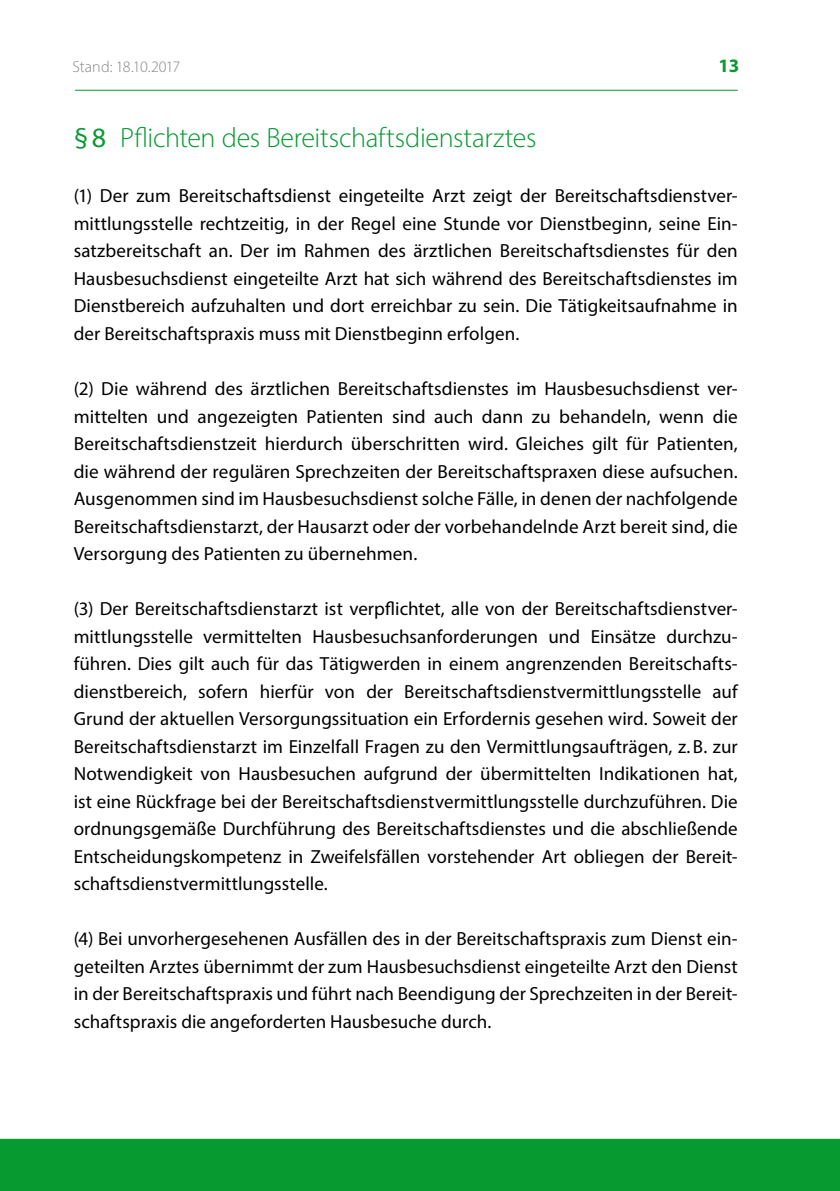
<style>
.page{position:relative;width:840px;height:1191px;background:#fff}
.page>*{position:absolute;margin:0;border:0;box-sizing:border-box;transform-origin:0 0}
.t1{font:300 28px "Myriad Pro";letter-spacing:-.01em;color:#069a31}
.t2{font:19px/27.4px "Myriad Pro";letter-spacing:.005em;color:#000;text-align:justify}
.t3{font:700 19px "Myriad Pro";color:#069a31}
.t4{font:300 16px "Myriad Pro";letter-spacing:-.015em;color:#868786}
.s1{font-weight:400}
</style>
<div class="page">
<hr style="left:75px;top:90px;width:662px;height:1px;background:#069a31">
<div style="left:0;top:1138px;width:839px;height:53px;background:#069a31"></div>
<p class="t4" style="left:73px;top:57px;width:109px">Stand: 18.10.2017</p>
<p class="t3" style="left:718px;top:53px;width:22px">13</p>
<h1 class="t1" style="left:74px;top:121px;width:464px"><span class="s1">§8</span> Pflichten des Bereitschaftsdienstarztes</h1>
<p class="t2" style="left:74px;top:182px;width:665px">(1) Der zum Bereitschaftsdienst eingeteilte Arzt zeigt der Bereitschaftsdienstver&shy;mittlungsstelle rechtzeitig, in der Regel eine Stunde vor Dienstbeginn, seine Ein&shy;satzbereitschaft an. Der im Rahmen des ärztlichen Bereitschaftsdienstes für den Hausbesuchsdienst eingeteilte Arzt hat sich während des Bereitschaftsdienstes im Dienstbereich aufzuhalten und dort erreichbar zu sein. Die Tätigkeitsaufnahme in der Bereitschaftspraxis muss mit Dienstbeginn erfolgen.</p>
<p class="t2" style="left:74px;top:375px;width:665px">(2) Die während des ärztlichen Bereitschaftsdienstes im Hausbesuchsdienst ver&shy;mittelten und angezeigten Patienten sind auch dann zu behandeln, wenn die Bereitschaftsdienstzeit hierdurch überschritten wird. Gleiches gilt für Patienten, die während der regulären Sprechzeiten der Bereitschaftspraxen diese aufsuchen.<br>Ausgenommen sind im Hausbesuchsdienst solche Fälle, in denen der nachfolgende Bereitschaftsdienstarzt, der Hausarzt oder der vorbehandelnde Arzt bereit sind, die Versorgung des Patienten zu übernehmen.</p>
<p class="t2" style="left:74px;top:595px;width:665px">(3) Der Bereitschaftsdienstarzt ist verpflichtet, alle von der Bereitschaftsdienstver&shy;mittlungsstelle vermittelten Hausbesuchsanforderungen und Einsätze durchzu&shy;führen. Dies gilt auch für das Tätigwerden in einem angrenzenden Bereitschafts&shy;dienstbereich, sofern hierfür von der Bereitschaftsdienstvermittlungsstelle auf Grund der aktuellen Versorgungssituation ein Erfordernis gesehen wird. Soweit der Bereitschaftsdienstarzt im Einzelfall Fragen zu den Vermittlungsaufträgen, z.B. zur Notwendigkeit von Hausbesuchen aufgrund der übermittelten Indikationen hat, ist eine Rückfrage bei der Bereitschaftsdienstvermittlungsstelle durchzuführen. Die ordnungsgemäße Durchführung des Bereitschaftsdienstes und die abschließende Entscheidungskompetenz in Zweifelsfällen vorstehender Art obliegen der Bereit&shy;schaftsdienstvermittlungsstelle.</p>
<p class="t2" style="left:74px;top:924px;width:665px">(4) Bei unvorhergesehenen Ausfällen des in der Bereitschaftspraxis zum Dienst ein&shy;geteilten Arztes übernimmt der zum Hausbesuchsdienst eingeteilte Arzt den Dienst in der Bereitschaftspraxis und führt nach Beendigung der Sprechzeiten in der Bereit&shy;schaftspraxis die angeforderten Hausbesuche durch.</p>
</div>
